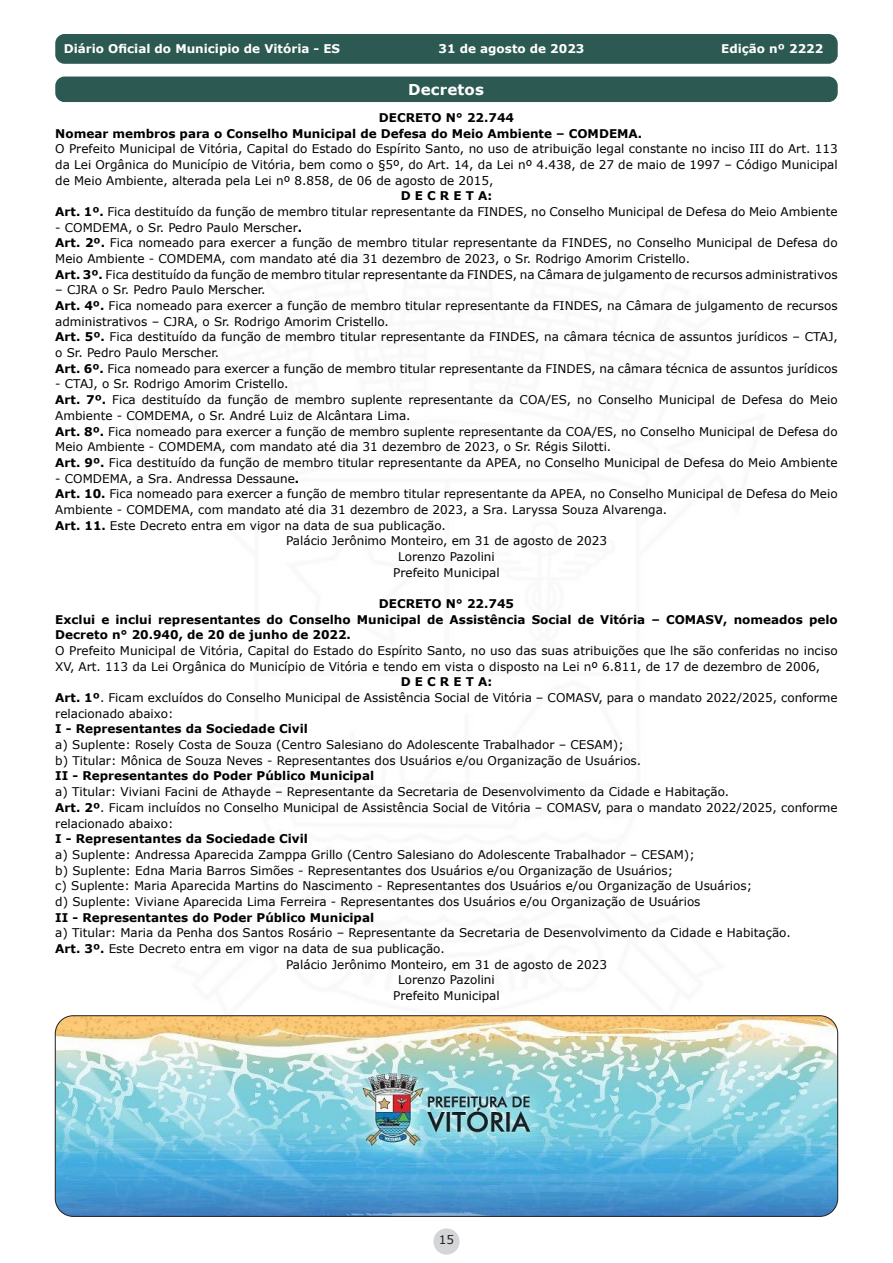
<style>
.page{position:relative;width:893px;height:1263px;background:#fff}
.page>*{position:absolute;margin:0;border:0;box-sizing:border-box;transform-origin:0 0}
.t1{font:700 15px "Verdana";letter-spacing:.01em;color:#fff}
.t2{font:12px/15.8px "Verdana";color:#000}
.Título2{font:700 12px/15.8px "Verdana";color:#000}
.t3{font:700 12px "Verdana";color:#fff}
.Tíedtulo_1{font:700 12px "Verdana";color:#000}
.t4{font:12px "Verdana";color:#231f20}
.s1{font-weight:700}
</style>
<div class="page">
<div style="left:433px;top:1228px;width:27px;height:26px;background:#d4d5d7;border-radius:50%"></div>
<div style="left:56px;top:35px;width:781px;height:28px;background:#2c5952;border-radius:9px"></div>
<div style="left:55px;top:34px;width:783px;height:30px;border:2px solid #2c5952;border-radius:9px"></div>
<div style="left:56px;top:77px;width:781px;height:24px;background:#2c5952;border-radius:9px"></div>
<div style="left:55px;top:77px;width:783px;height:25px;border:2px solid #2c5952;border-radius:9px"></div>
<img style="left:55px;top:1016px;width:783px;height:200px">
<div style="left:55px;top:1015px;width:783px;height:201px;border:1px solid #231f20;border-radius:18px"></div>
<p class="t3" style="left:64px;top:41px;width:278px">Diário Oficial do Municipio de Vitória - ES</p>
<p class="t3" style="left:439px;top:41px;width:147px">31 de agosto de 2023</p>
<p class="t3" style="left:721px;top:41px;width:104px">Edição nº 2222</p>
<p class="t1" style="left:408px;top:79px;width:77px">Decretos</p>
<p class="Título2" style="left:379px;top:109px;width:137px">DECRETO N° 22.744</p>
<p class="Título2" style="left:55px;top:125px;width:588px">Nomear membros para o Conselho Municipal de Defesa do Meio Ambiente – COMDEMA.</p>
<p class="t2" style="left:55px;top:141px;width:784px;text-align:justify">O Prefeito Municipal de Vitória, Capital do Estado do Espírito Santo, no uso de atribuição legal constante no inciso III do Art. 113 da Lei Orgânica do Município de Vitória, bem como o §5º, do Art. 14, da Lei nº 4.438, de 27 de maio de 1997 – Código Municipal de Meio Ambiente, alterada pela Lei nº 8.858, de 06 de agosto de 2015,</p>
<p class="Título2" style="left:401px;top:188px;width:93px">D E C R E T A:</p>
<p class="t2" style="left:55px;top:204px;width:784px"><span class="s1">Art. 1º.</span> Fica destituído da função de membro titular representante da FINDES, no Conselho Municipal de Defesa do Meio Ambiente</p>
<p class="t2" style="left:55px;top:219px;width:248px">- COMDEMA, o Sr. Pedro Paulo Merscher<span class="s1">.</span></p>
<p class="t2" style="left:55px;top:235px;width:784px"><span class="s1">Art. 2º.</span> Fica nomeado para exercer a função de membro titular representante da FINDES, no Conselho Municipal de Defesa do<br>Meio Ambiente - COMDEMA, com mandato até dia 31 dezembro de 2023, o Sr. Rodrigo Amorim Cristello.</p>
<p class="t2" style="left:55px;top:266px;width:784px"><span class="s1">Art. 3º.</span> Fica destituído da função de membro titular representante da FINDES, na Câmara de julgamento de recursos administrativos</p>
<p class="t2" style="left:55px;top:282px;width:212px">– CJRA o Sr. Pedro Paulo Merscher.</p>
<p class="t2" style="left:55px;top:298px;width:784px"><span class="s1">Art. 4º.</span> Fica nomeado para exercer a função de membro titular representante da FINDES, na Câmara de julgamento de recursos administrativos – CJRA, o Sr. Rodrigo Amorim Cristello.</p>
<p class="t2" style="left:55px;top:329px;width:784px"><span class="s1">Art. 5º.</span> Fica destituído da função de membro titular representante da FINDES, na câmara técnica de assuntos jurídicos – CTAJ, o Sr. Pedro Paulo Merscher.</p>
<p class="t2" style="left:55px;top:360px;width:784px"><span class="s1">Art. 6º.</span> Fica nomeado para exercer a função de membro titular representante da FINDES, na câmara técnica de assuntos jurídicos</p>
<p class="t2" style="left:55px;top:376px;width:235px">- CTAJ, o Sr. Rodrigo Amorim Cristello.</p>
<p class="t2" style="left:55px;top:392px;width:784px"><span class="s1">Art. 7º.</span> Fica destituído da função de membro suplente representante da COA/ES, no Conselho Municipal de Defesa do Meio<br>Ambiente - COMDEMA, o Sr. André Luiz de Alcântara Lima.</p>
<p class="t2" style="left:55px;top:423px;width:784px"><span class="s1">Art. 8º.</span> Fica nomeado para exercer a função de membro suplente representante da COA/ES, no Conselho Municipal de Defesa do<br>Meio Ambiente - COMDEMA, com mandato até dia 31 dezembro de 2023, o Sr. Régis Silotti.</p>
<p class="t2" style="left:55px;top:454px;width:784px"><span class="s1">Art. 9º.</span> Fica destituído da função de membro titular representante da APEA, no Conselho Municipal de Defesa do Meio Ambiente</p>
<p class="t2" style="left:55px;top:470px;width:245px">- COMDEMA, a Sra. Andressa Dessaune<span class="s1">.</span></p>
<p class="t2" style="left:55px;top:486px;width:784px"><span class="s1">Art. 10.</span> Fica nomeado para exercer a função de membro titular representante da APEA, no Conselho Municipal de Defesa do Meio<br>Ambiente - COMDEMA, com mandato até dia 31 dezembro de 2023, a Sra. Laryssa Souza Alvarenga.</p>
<p class="t2" style="left:55px;top:517px;width:392px"><span class="s1">Art. 11.</span> Este Decreto entra em vigor na data de sua publicação.</p>
<p class="t2" style="left:286px;top:533px;width:322px">Palácio Jerônimo Monteiro, em 31 de agosto de 2023</p>
<p class="t2" style="left:398px;top:549px;width:98px">Lorenzo Pazolini</p>
<p class="t2" style="left:393px;top:564px;width:108px">Prefeito Municipal</p>
<p class="Título2" style="left:379px;top:595px;width:137px">DECRETO N° 22.745</p>
<p class="Título2" style="left:55px;top:611px;width:784px">Exclui e inclui representantes do Conselho Municipal de Assistência Social de Vitória – COMASV, nomeados pelo<br>Decreto n° 20.940, de 20 de junho de 2022.</p>
<p class="t2" style="left:55px;top:643px;width:784px">O Prefeito Municipal de Vitória, Capital do Estado do Espírito Santo, no uso das suas atribuições que lhe são conferidas no inciso<br>XV, Art. 113 da Lei Orgânica do Município de Vitória e tendo em vista o disposto na Lei nº 6.811, de 17 de dezembro de 2006,</p>
<p class="Título2" style="left:401px;top:674px;width:93px">D E C R E T A:</p>
<p class="t2" style="left:55px;top:690px;width:784px"><span class="s1">Art. 1º</span>. Ficam excluídos do Conselho Municipal de Assistência Social de Vitória – COMASV, para o mandato 2022/2025, conforme relacionado abaixo:</p>
<p class="Tíedtulo_1" style="left:55px;top:720px;width:254px">I - Representantes da Sociedade Civil</p>
<p class="t2" style="left:55px;top:737px;width:570px">a) Suplente: Rosely Costa de Souza (Centro Salesiano do Adolescente Trabalhador – CESAM);</p>
<p class="t2" style="left:55px;top:752px;width:587px">b) Titular: Mônica de Souza Neves - Representantes dos Usuários e/ou Organização de Usuários.</p>
<p class="Título2" style="left:55px;top:768px;width:320px">II - Representantes do Poder Público Municipal</p>
<p class="t2" style="left:55px;top:784px;width:675px">a) Titular: Viviani Facini de Athayde – Representante da Secretaria de Desenvolvimento da Cidade e Habitação.</p>
<p class="t2" style="left:55px;top:799px;width:784px"><span class="s1">Art. 2º</span>. Ficam incluídos no Conselho Municipal de Assistência Social de Vitória – COMASV, para o mandato 2022/2025, conforme relacionado abaixo:</p>
<p class="Tíedtulo_1" style="left:55px;top:830px;width:254px">I - Representantes da Sociedade Civil</p>
<p class="t2" style="left:55px;top:846px;width:641px">a) Suplente: Andressa Aparecida Zamppa Grillo (Centro Salesiano do Adolescente Trabalhador – CESAM);</p>
<p class="t2" style="left:55px;top:862px;width:619px">b) Suplente: Edna Maria Barros Simões - Representantes dos Usuários e/ou Organização de Usuários;</p>
<p class="t2" style="left:55px;top:878px;width:698px">c) Suplente: Maria Aparecida Martins do Nascimento - Representantes dos Usuários e/ou Organização de Usuários;</p>
<p class="t2" style="left:55px;top:893px;width:647px">d) Suplente: Viviane Aparecida Lima Ferreira - Representantes dos Usuários e/ou Organização de Usuários</p>
<p class="Título2" style="left:55px;top:909px;width:320px">II - Representantes do Poder Público Municipal</p>
<p class="t2" style="left:55px;top:925px;width:737px">a) Titular: Maria da Penha dos Santos Rosário – Representante da Secretaria de Desenvolvimento da Cidade e Habitação.</p>
<p class="t2" style="left:55px;top:941px;width:391px"><span class="s1">Art. 3º.</span> Este Decreto entra em vigor na data de sua publicação.</p>
<p class="t2" style="left:286px;top:956px;width:322px">Palácio Jerônimo Monteiro, em 31 de agosto de 2023</p>
<p class="t2" style="left:398px;top:972px;width:98px">Lorenzo Pazolini</p>
<p class="t2" style="left:393px;top:988px;width:108px">Prefeito Municipal</p>
<p class="t4" style="left:439px;top:1231px;width:17px">15</p>
</div>
